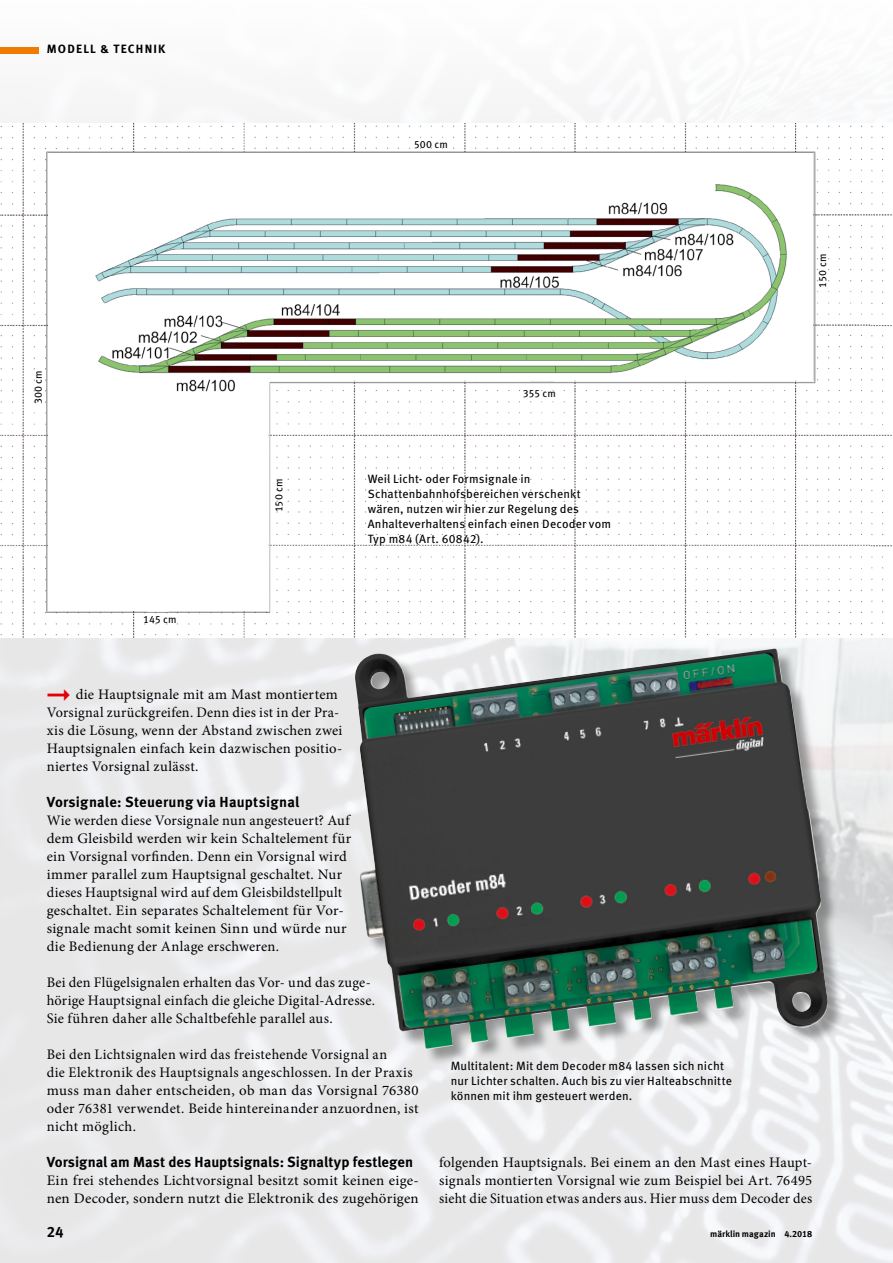
<style>
.page{position:relative;width:893px;height:1263px;background:#fff}
.page>*{position:absolute;margin:0;border:0;box-sizing:border-box;transform-origin:0 0}
.t1{font:700 15px "Meta OT";color:#000}
._41_FT{font:14.55px/18px "Minion Pro";letter-spacing:.02em;color:#000}
._42_ZwischenHL{font:700 14.55px "Meta OT";letter-spacing:.01em;color:#000}
._72_BU_links{font:12px/15px "Meta OT";letter-spacing:.01em;color:#000}
.t2{font:700 12px "Meta OT";letter-spacing:.1em;color:#000}
._79_GB_links{font:10.5px "Meta OT";letter-spacing:.015em;color:#000}
.t3{font:700 9px "Meta OT";color:#000}
.s1{color:#e3000b}
</style>
<div class="page">
<img style="left:0;top:47px;width:893px;height:1216px">
<img style="left:0;top:123px;width:893px;height:515px">
<div style="left:356px;top:650px;width:489px;height:416px;background:#000;opacity:.36"></div>
<img style="left:353px;top:649px;width:480px;height:400px">
<img style="left:38px;top:142px;width:785px;height:473px">
<div style="left:0;top:47px;width:38px;height:6px;background:#ef7c00"></div>
<p class="t2" style="left:47px;top:41px;width:120px">MODELL &amp; TECHNIK</p>
<p class="_79_GB_links" style="left:32px;top:404px;width:36px;rotate:-90deg">300 cm</p>
<p class="_79_GB_links" style="left:143px;top:613px;width:35px">145 cm</p>
<p class="_79_GB_links" style="left:414px;top:137px;width:36px">500 cm</p>
<p class="_79_GB_links" style="left:272px;top:512px;width:35px;rotate:-90deg">150 cm</p>
<p class="_79_GB_links" style="left:523px;top:387px;width:35px">355 cm</p>
<p class="_72_BU_links" style="left:368px;top:472px;width:245px">Weil Licht- oder Formsignale in Schattenbahnhofsbereichen verschenkt wären, nutzen wir hier zur Regelung des Anhalteverhaltens einfach einen Decoder vom Typ m84 (Art. 60842).</p>
<p class="_79_GB_links" style="left:816px;top:287px;width:35px;rotate:-90deg">150 cm</p>
<p class="_41_FT" style="left:47px;top:686px;width:297px"><span class="s1">➞</span> die Hauptsignale mit am Mast montiertem Vorsignal zurückgreifen. Denn dies ist in der Pra&shy;xis die Lösung, wenn der Abstand zwischen zwei Hauptsignalen einfach kein dazwischen positio&shy;niertes Vorsignal zulässt.</p>
<p class="_42_ZwischenHL" style="left:47px;top:793px;width:254px">Vorsignale: Steuerung via Hauptsignal</p>
<p class="_41_FT" style="left:47px;top:812px;width:306px">Wie werden diese Vorsignale nun angesteuert? Auf dem Gleisbild werden wir kein Schaltelement für ein Vorsignal vorfinden. Denn ein Vorsignal wird immer parallel zum Hauptsignal geschaltet. Nur dieses Hauptsignal wird auf dem Gleisbildstellpult geschaltet. Ein separates Schaltelement für Vor&shy;signale macht somit keinen Sinn und würde nur die Bedienung der Anlage erschweren.</p>
<p class="_41_FT" style="left:47px;top:974px;width:330px">Bei den Flügelsignalen erhalten das Vor- und das zuge&shy;hörige Hauptsignal einfach die gleiche Digital-Adresse.<br>Sie führen daher alle Schaltbefehle parallel aus.</p>
<p class="_41_FT" style="left:47px;top:1046px;width:373px">Bei den Lichtsignalen wird das freistehende Vorsignal an<br>die Elektronik des Hauptsignals angeschlossen. In der Praxis muss man daher entscheiden, ob man das Vorsignal 76380 oder 76381 verwendet. Beide hintereinander anzuordnen, ist nicht möglich.</p>
<p class="_42_ZwischenHL" style="left:47px;top:1153px;width:368px">Vorsignal am Mast des Hauptsignals: Signaltyp festlegen</p>
<p class="_41_FT" style="left:47px;top:1172px;width:374px">Ein frei stehendes Lichtvorsignal besitzt somit keinen eige&shy;nen Decoder, sondern nutzt die Elektronik des zugehörigen</p>
<p class="_72_BU_links" style="left:451px;top:1058px;width:283px">Multitalent: Mit dem Decoder m84 lassen sich nicht nur Lichter schalten. Auch bis zu vier Halteabschnitte können mit ihm gesteuert werden.</p>
<p class="_41_FT" style="left:439px;top:1154px;width:374px;text-align:justify">folgenden Hauptsignals. Bei einem an den Mast eines Haupt&shy;signals montierten Vorsignal wie zum Beispiel bei Art. 76495 sieht die Situation etwas anders aus. Hier muss dem Decoder des</p>
<p class="t1" style="left:47px;top:1222px;width:18px">24</p>
<p class="t3" style="left:710px;top:1228px;width:104px">märklin magazin 4.2018</p>
</div>
